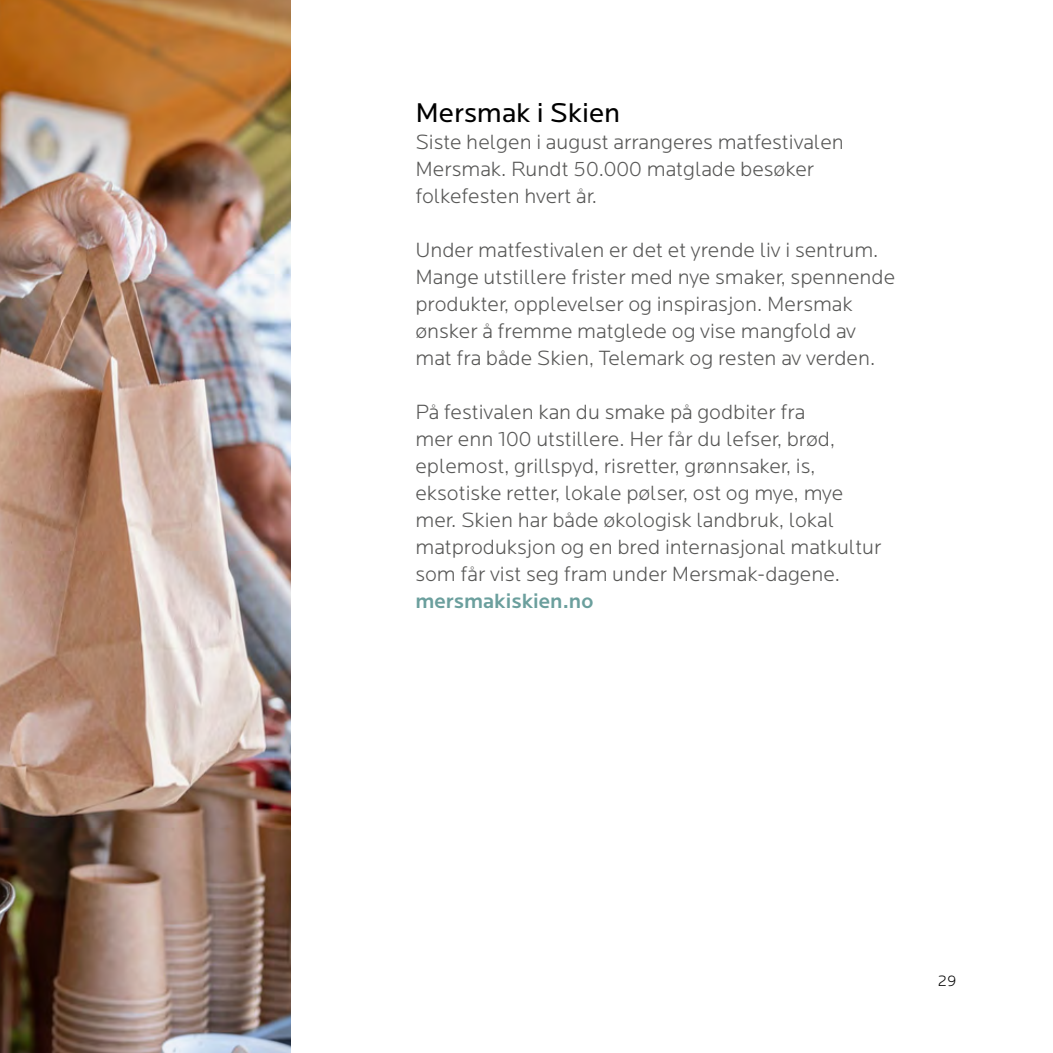
<style>
.page{position:relative;width:1053px;height:1053px;background:#fff}
.page>*{position:absolute;margin:0;border:0;box-sizing:border-box;transform-origin:0 0}
.t1{font:28.12px "Locator";color:#000}
.t2{font:300 21.38px/27px "Locator";color:#575756}
.t3{font:500 21.38px "Locator";color:#6b9f9d}
.t4{font:300 15.75px "Locator";color:#000}
</style>
<div class="page">
<img style="left:0;top:0;width:291px;height:1052px">
<h1 class="t1" style="left:415px;top:97px;width:206px">Mersmak i Skien</h1>
<p class="t2" style="left:415px;top:129px;width:430px">Siste helgen i august arrangeres matfestivalen<br>Mersmak. Rundt 50.000 matglade besøker folkefesten hvert år.</p>
<p class="t2" style="left:415px;top:237px;width:481px">Under matfestivalen er det et yrende liv i sentrum.<br>Mange utstillere frister med nye smaker, spennende produkter, opplevelser og inspirasjon. Mersmak ønsker å fremme matglede og vise mangfold av mat fra både Skien, Telemark og resten av verden.</p>
<p class="t2" style="left:415px;top:399px;width:467px">På festivalen kan du smake på godbiter fra<br>mer enn 100 utstillere. Her får du lefser, brød, eplemost, grillspyd, risretter, grønnsaker, is, eksotiske retter, lokale pølser, ost og mye, mye mer. Skien har både økologisk landbruk, lokal matproduksjon og en bred internasjonal matkultur som får vist seg fram under Mersmak-dagene.</p>
<p class="t3" style="left:415px;top:588px;width:179px">mersmakiskien.no</p>
<p class="t4" style="left:937px;top:972px;width:20px">29</p>
</div>
